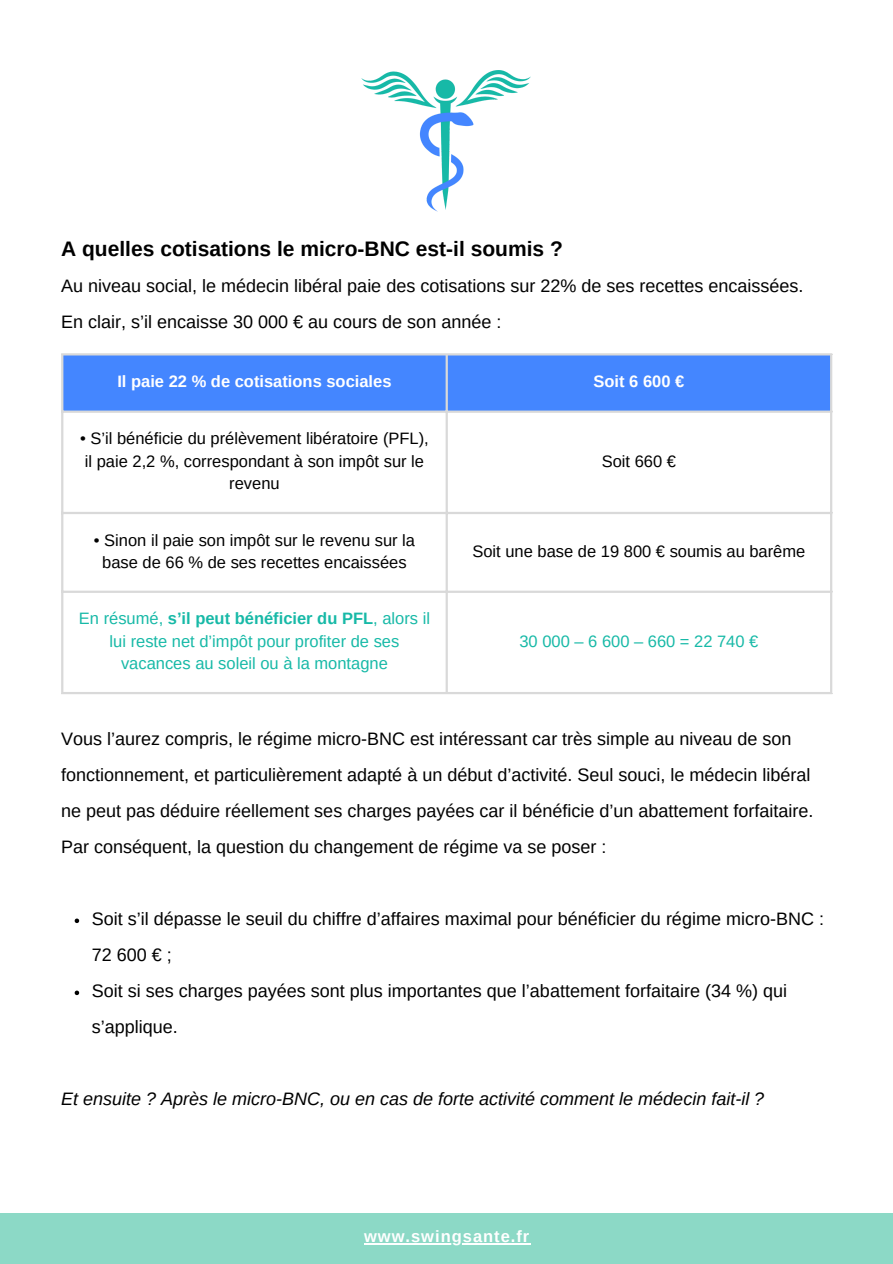
<style>
.page{position:relative;width:893px;height:1264px;background:#fff}
.page>*{position:absolute;margin:0;border:0;box-sizing:border-box;transform-origin:0 0}
.t1{font:700 21px "Arimo";color:#000}
.t2{font:18px/36px "Arimo";color:#000}
.t3{font:italic 18px "Arimo";color:#000}
.t4{font:16.5px/22.5px "Arimo";color:#000;text-align:center}
.t5{font:16.5px/22.5px "Arimo";color:#17b9a7;text-align:center}
.t6{font:700 16.5px "Arimo";color:#fff}
.t7{font:700 16.5px "Arimo";letter-spacing:.06em;color:#fff}
.s1{font-weight:700}
</style>
<div class="page">
<div style="left:0;top:1213px;width:892px;height:50px;background:#8cd9c6"></div>
<img style="left:361px;top:70px;width:170px;height:142px">
<div style="left:63px;top:355px;width:767px;height:55px;background:#4486ff"></div>
<hr style="left:61px;top:355px;width:2px;height:337px;background:#d9d9d9">
<hr style="left:445px;top:355px;width:3px;height:337px;background:#d9d9d9">
<hr style="left:830px;top:355px;width:2px;height:337px;background:#d9d9d9">
<hr style="left:61px;top:353px;width:771px;height:2px;background:#d9d9d9">
<hr style="left:61px;top:410px;width:771px;height:3px;background:#d9d9d9">
<hr style="left:61px;top:512px;width:771px;height:2px;background:#d9d9d9">
<hr style="left:61px;top:590px;width:771px;height:3px;background:#d9d9d9">
<hr style="left:61px;top:692px;width:771px;height:2px;background:#d9d9d9">
<hr style="left:364px;top:1243px;width:166px;height:1px;background:#fff">
<svg style="left:75px;top:918px;width:4px;height:5px"></svg>
<svg style="left:75px;top:990px;width:4px;height:5px"></svg>
<p class="t1" style="left:61px;top:236px;width:503px">A quelles cotisations le micro-BNC est-il soumis ?</p>
<p class="t2" style="left:61px;top:267px;width:743px">Au niveau social, le médecin libéral paie des cotisations sur 22% de ses recettes encaissées.</p>
<p class="t2" style="left:61px;top:303px;width:441px">En clair, s’il encaisse 30 000 € au cours de son année :</p>
<p class="t6" style="left:117px;top:372px;width:276px">Il paie 22 % de cotisations sociales</p>
<p class="t6" style="left:593px;top:372px;width:92px">Soit 6 600 €</p>
<p class="t4" style="left:80px;top:427px;width:350px">• S’il bénéficie du prélèvement libératoire (PFL), il paie 2,2 %, correspondant à son impôt sur le revenu</p>
<p class="t4" style="left:601px;top:450px;width:76px">Soit 660 €</p>
<p class="t4" style="left:94px;top:528px;width:323px">• Sinon il paie son impôt sur le revenu sur la base de 66 % de ses recettes encaissées</p>
<p class="t4" style="left:472px;top:540px;width:334px">Soit une base de 19 800 € soumis au barême</p>
<p class="t5" style="left:79px;top:607px;width:352px">En résumé, <span class="s1">s’il peut bénéficier du PFL</span>, alors il lui reste net d’impôt pour profiter de ses vacances au soleil ou à la montagne</p>
<p class="t5" style="left:519px;top:630px;width:240px">30 000 – 6 600 – 660 = 22 740 €</p>
<p class="t2" style="left:61px;top:721px;width:753px">Vous l’aurez compris, le régime micro-BNC est intéressant car très simple au niveau de son fonctionnement, et particulièrement adapté à un début d’activité. Seul souci, le médecin libéral ne peut pas déduire réellement ses charges payées car il bénéficie d’un abattement forfaitaire.</p>
<p class="t2" style="left:61px;top:829px;width:546px">Par conséquent, la question du changement de régime va se poser :</p>
<p class="t2" style="left:92px;top:901px;width:733px">Soit s’il dépasse le seuil du chiffre d’affaires maximal pour bénéficier du régime micro-BNC :<br>72 600 € ;</p>
<p class="t2" style="left:92px;top:973px;width:696px">Soit si ses charges payées sont plus importantes que l’abattement forfaitaire (34 %) qui s’applique.</p>
<p class="t3" style="left:61px;top:1089px;width:704px">Et ensuite ? Après le micro-BNC, ou en cas de forte activité comment le médecin fait-il ?</p>
<p class="t7" style="left:364px;top:1227px;width:167px">www.swingsante.fr</p>
</div>
